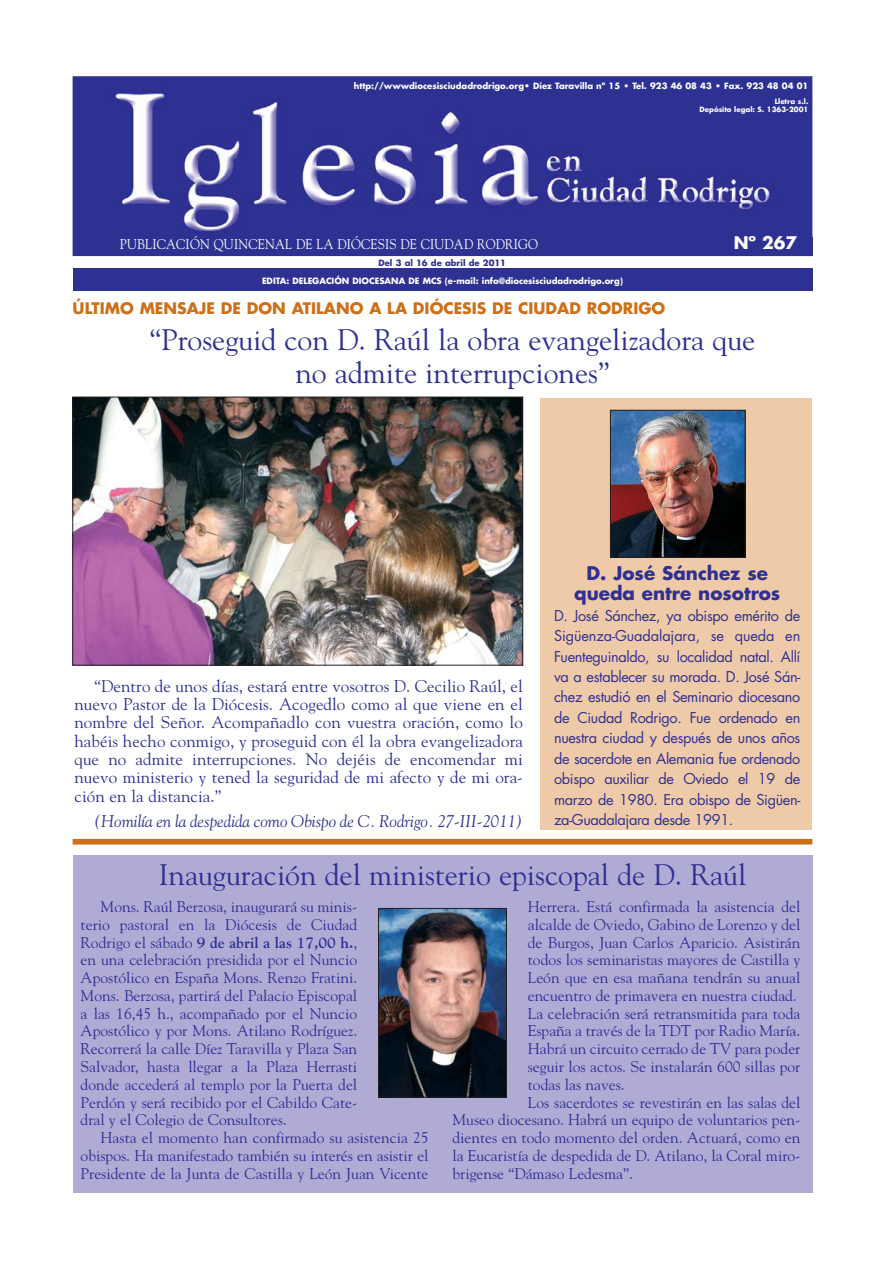
<style>
.page{position:relative;width:893px;height:1263px;background:#fff}
.page>*{position:absolute;margin:0;border:0;box-sizing:border-box;transform-origin:0 0}
.t1{font:29.55px/33.6px "Goudy";color:#2e3092;text-align:center}
.t2{font:700 18.3px/20.4px "Futura";color:#2e3092;text-align:center}
.t3{font:16.95px/18.3px "Goudy";letter-spacing:.005em;color:#2e3092;text-align:justify}
.t4{font:italic 16.95px "Goudy";color:#2e3092}
.t5{font:700 16.95px "Futura";color:#fff}
.t6{font:15.45px/17.7px "Goudy";color:#2e3092;text-align:justify}
.t7{font:700 15.45px "Futura";color:#ce7019}
.t8{font:14.55px/20.4px "Futura";letter-spacing:-.025em;color:#2e3092;text-align:justify}
.t9{font:14.1px "Goudy";letter-spacing:.015em;color:#fff;scale:.9 1}
.t10{font:700 8.4px "Futura";color:#fff}
.t11{font:700 8.4px "Futura";color:#2e3092}
.t12{font:700 7.05px/8.4px "Futura";color:#fff;text-align:right}
.s1{font-weight:700}
</style>
<div class="page">
<div style="left:73px;top:237px;width:739px;height:18px;background:#2e3092"></div>
<img style="left:77px;top:80px;width:731px;height:157px">
<div style="left:73px;top:76px;width:739px;height:180px;border:3px solid #2e3092"></div>
<div style="left:73px;top:268px;width:739px;height:23px;background:#2e3092"></div>
<img style="left:75px;top:399px;width:446px;height:264px">
<div style="left:73px;top:397px;width:450px;height:268px;border:1px solid #231f20"></div>
<div style="left:73px;top:855px;width:739px;height:338px;background:#b0abd5"></div>
<img style="left:380px;top:910px;width:124px;height:185px">
<div style="left:378px;top:908px;width:128px;height:189px;border:1px solid #231f20"></div>
<div style="left:73px;top:839px;width:739px;height:6px;background:#ce7019"></div>
<div style="left:540px;top:399px;width:272px;height:431px;background:#efcaa8"></div>
<img style="left:612px;top:412px;width:131px;height:144px">
<div style="left:610px;top:410px;width:135px;height:148px;border:1px solid #231f20"></div>
<p class="t10" style="left:354px;top:82px;width:456px">http://wwwdiocesisciudadrodrigo.org• Díez Taravilla nº 15 • Tel. 923 46 08 43 • Fax. 923 48 04 01</p>
<p class="t12" style="left:699px;top:97px;width:110px">Lletra s.l.<br>Depósito legal: S. 1363-2001</p>
<p class="t9" style="left:120px;top:239px;width:466px">PUBLICACIÓN QUINCENAL DE LA DIÓCESIS DE CIUDAD RODRIGO</p>
<p class="t5" style="left:734px;top:235px;width:65px">Nº 267</p>
<p class="t11" style="left:378px;top:259px;width:129px">Del 3 al 16 de abril de 2011</p>
<p class="t10" style="left:262px;top:277px;width:362px">EDITA: DELEGACIÓN DIOCESANA DE MCS (e-mail: info@diocesisciudadrodrigo.org)</p>
<p class="t7" style="left:73px;top:301px;width:594px">ÚLTIMO MENSAJE DE DON ATILANO A LA DIÓCESIS DE CIUDAD RODRIGO</p>
<h1 class="t1" style="left:150px;top:325px;width:607px">“Proseguid con D. Raúl la obra evangelizadora que no admite interrupciones”</h1>
<p class="t3" style="left:74px;top:678px;width:450px;text-indent:20px">“Dentro de unos días, estará entre vosotros D. Cecilio Raúl, el nuevo Pastor de la Diócesis. Acogedlo como al que viene en el nombre del Señor. Acompañadlo con vuestra oración, como lo habéis hecho conmigo, y proseguid con él la obra evangelizadora que no admite interrupciones. No dejéis de encomendar mi nuevo ministerio y tened la seguridad de mi afecto y de mi ora&shy;ción en la distancia.”</p>
<p class="t4" style="left:94px;top:815px;width:430px">(Homilía en la despedida como Obispo de C. Rodrigo. 27-III-2011)</p>
<p class="t2" style="left:574px;top:564px;width:207px">D. José Sánchez se queda entre nosotros</p>
<p class="t8" style="left:554px;top:606px;width:248px">D. José Sánchez, ya obispo emérito de Sigüenza-Guadalajara, se queda en Fuenteguinaldo, su localidad natal. Allí va a establecer su morada. D. José Sán&shy;chez estudió en el Seminario diocesano de Ciudad Rodrigo. Fue ordenado en nuestra ciudad y después de unos años de sacerdote en Alemania fue ordenado obispo auxiliar de Oviedo el 19 de marzo de 1980. Era obispo de Sigüen&shy;za-Guadalajara desde 1991.</p>
<h1 class="t1" style="left:159px;top:860px;width:589px">Inauguración del ministerio episcopal de D. Raúl</h1>
<p class="t6" style="left:81px;top:899px;width:278px;text-indent:20px">Mons. Raúl Berzosa, inaugurará su minis&shy;terio pastoral en la Diócesis de Ciudad Rodrigo el sábado <span class="s1">9 de abril a las 17,00 h.</span>, en una celebración presidida por el Nuncio Apostólico en España Mons. Renzo Fratini.<br>Mons. Berzosa, partirá del Palacio Episcopal a las 16,45 h., acompañado por el Nuncio Apostólico y por Mons. Atilano Rodríguez.<br>Recorrerá la calle Díez Taravilla y Plaza San Salvador, hasta llegar a la Plaza Herrasti donde accederá al templo por la Puerta del Perdón y será recibido por el Cabildo Cate&shy;dral y el Colegio de Consultores.</p>
<p class="t6" style="left:81px;top:1130px;width:349px;text-indent:20px">Hasta el momento han confirmado su asistencia 25 obispos. Ha manifestado también su interés en asistir el Presidente de la Junta de Castilla y León Juan Vicente</p>
<p class="t6" style="left:528px;top:899px;width:274px">Herrera. Está confirmada la asistencia del</p>
<p class="t6" style="left:528px;top:917px;width:274px">alcalde de Oviedo, Gabino de Lorenzo y del</p>
<p class="t6" style="left:528px;top:935px;width:274px">de Burgos, Juan Carlos Aparicio. Asistirán</p>
<p class="t6" style="left:528px;top:952px;width:274px">todos los seminaristas mayores de Castilla y</p>
<p class="t6" style="left:528px;top:970px;width:274px">León que en esa mañana tendrán su anual</p>
<p class="t6" style="left:528px;top:988px;width:270px">encuentro de primavera en nuestra ciudad.</p>
<p class="t6" style="left:528px;top:1006px;width:274px">La celebración será retransmitida para toda</p>
<p class="t6" style="left:528px;top:1023px;width:274px">España a través de la TDT por Radio María.</p>
<p class="t6" style="left:528px;top:1041px;width:274px">Habrá un circuito cerrado de TV para poder</p>
<p class="t6" style="left:528px;top:1059px;width:274px">seguir los actos. Se instalarán 600 sillas por</p>
<p class="t6" style="left:528px;top:1077px;width:98px">todas las naves.</p>
<p class="t6" style="left:528px;top:1095px;width:274px">Los sacerdotes se revestirán en las salas del</p>
<p class="t6" style="left:452px;top:1112px;width:349px">Museo diocesano. Habrá un equipo de voluntarios pen-</p>
<p class="t6" style="left:452px;top:1130px;width:349px">dientes en todo momento del orden. Actuará, como en</p>
<p class="t6" style="left:452px;top:1148px;width:349px">la Eucaristía de despedida de D. Atilano, la Coral miro-</p>
<p class="t6" style="left:452px;top:1166px;width:182px">brigense “Dámaso Ledesma”.</p>
</div>
